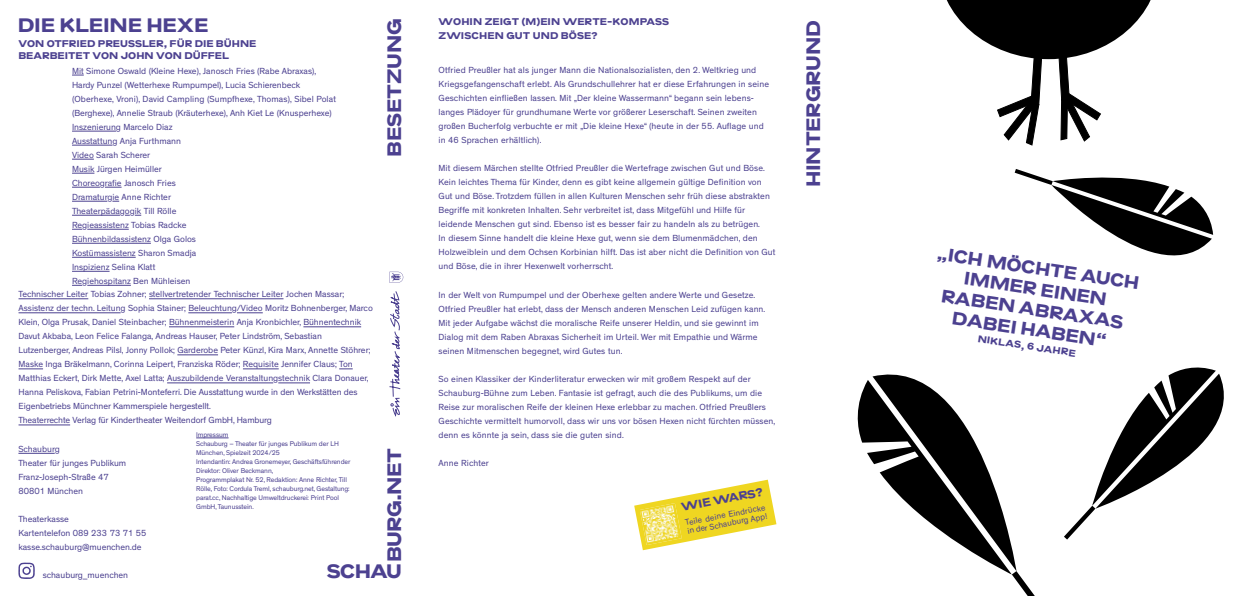
<style>
.page{position:relative;width:1259px;height:596px;background:#fff}
.page>*{position:absolute;margin:0;border:0;box-sizing:border-box;transform-origin:0 0}
.t1{font:700 18px "CC Schauburg";letter-spacing:-.01em;color:#4c4190}
.t2{font:700 16.8px/20.5px "CC Schauburg";color:#4c4190;text-align:center}
.t3{font:700 10.7px "CC Schauburg";color:#4c4190}
.t4{font:9px/14px "CC Theinhardt";letter-spacing:.01em;color:#4c4190}
.t5{font:9px/14px "Theinhardt";color:#4c4190}
.t6{font:700 9px/14px "CC Schauburg";color:#4c4190}
.t7{font:8.5px/8.7px "CC Theinhardt";color:#4c4190}
.t8{font:7px/9px "CC Theinhardt";letter-spacing:-.01em;color:#4c4190}
</style>
<div class="page">
<svg style="left:946px;top:0;width:205px;height:146px"></svg>
<svg style="left:72px;top:75px;width:12px;height:1px"></svg>
<hr style="left:72px;top:131px;width:44px;height:1px;background:#4c4190">
<hr style="left:72px;top:145px;width:40px;height:1px;background:#4c4190">
<svg style="left:72px;top:159px;width:22px;height:1px"></svg>
<svg style="left:72px;top:173px;width:22px;height:1px"></svg>
<svg style="left:72px;top:187px;width:50px;height:1px"></svg>
<hr style="left:72px;top:201px;width:35px;height:1px;background:#4c4190">
<hr style="left:72px;top:215px;width:48px;height:1px;background:#4c4190">
<svg style="left:125px;top:215px;width:16px;height:1px"></svg>
<hr style="left:87px;top:229px;width:42px;height:1px;background:#4c4190">
<hr style="left:72px;top:243px;width:79px;height:1px;background:#4c4190">
<hr style="left:72px;top:257px;width:64px;height:1px;background:#4c4190">
<hr style="left:72px;top:271px;width:38px;height:1px;background:#4c4190">
<hr style="left:87px;top:285px;width:44px;height:1px;background:#4c4190">
<svg style="left:389px;top:291px;width:12px;height:126px"></svg>
<svg style="left:389px;top:271px;width:14px;height:11px"></svg>
<hr style="left:18px;top:453px;width:37px;height:1px;background:#4c4190">
<hr style="left:196px;top:437px;width:32px;height:1px;background:#4c4190">
<hr style="left:19px;top:298px;width:69px;height:1px;background:#4c4190">
<hr style="left:149px;top:298px;width:134px;height:1px;background:#4c4190">
<hr style="left:19px;top:312px;width:102px;height:1px;background:#4c4190">
<hr style="left:188px;top:312px;width:44px;height:1px;background:#4c4190">
<svg style="left:237px;top:312px;width:26px;height:1px"></svg>
<hr style="left:169px;top:326px;width:65px;height:1px;background:#4c4190">
<hr style="left:303px;top:326px;width:58px;height:1px;background:#4c4190">
<hr style="left:177px;top:354px;width:41px;height:1px;background:#4c4190">
<svg style="left:19px;top:368px;width:24px;height:1px"></svg>
<hr style="left:243px;top:368px;width:36px;height:1px;background:#4c4190">
<svg style="left:339px;top:368px;width:14px;height:1px"></svg>
<hr style="left:167px;top:382px;width:106px;height:1px;background:#4c4190">
<hr style="left:278px;top:382px;width:32px;height:1px;background:#4c4190">
<hr style="left:19px;top:424px;width:51px;height:1px;background:#4c4190">
<svg style="left:18px;top:562px;width:17px;height:16px"></svg>
<svg style="left:634px;top:479px;width:142px;height:71px"></svg>
<img style="left:640px;top:503px;width:42px;height:41px">
<svg style="left:1064px;top:367px;width:160px;height:172px"></svg>
<svg style="left:1014px;top:169px;width:199px;height:87px"></svg>
<svg style="left:872px;top:374px;width:144px;height:196px"></svg>
<svg style="left:857px;top:379px;width:155px;height:195px"></svg>
<svg style="left:1012px;top:570px;width:22px;height:25px"></svg>
<h1 class="t1" style="left:18px;top:13px;width:192px">DIE KLEINE HEXE</h1>
<p class="t5" style="left:72px;top:64px;width:265px">Mit Simone Oswald (Kleine Hexe), Janosch Fries (Rabe Abraxas), Hardy Punzel (Wetterhexe Rumpumpel), Lucia Schierenbeck (Oberhexe, Vroni), David Campling (Sumpfhexe, Thomas), Sibel Polat (Berghexe), Annelie Straub (Kräuterhexe), Anh Kiet Le (Knusperhexe)<br>Inszenierung Marcelo Diaz<br>Ausstattung Anja Furthmann<br>Video Sarah Scherer<br>Musik Jürgen Heimüller<br>Choreografie Janosch Fries<br>Dramaturgie Anne Richter<br>Theaterpädagogik Till Rölle<br>Regieassistenz Tobias Radcke<br>Bühnenbildassistenz Olga Golos<br>Kostümassistenz Sharon Smadja<br>Inspizienz Selina Klatt<br>Regiehospitanz Ben Mühleisen</p>
<p class="t6" style="left:18px;top:38px;width:239px;line-height:11.5px">VON OTFRIED PREUSSLER, FÜR DIE BÜHNE<br>BEARBEITET VON JOHN VON DÜFFEL</p>
<p class="t5" style="left:19px;top:287px;width:356px">Technischer Leiter Tobias Zohner; stellvertretender Technischer Leiter Jochen Massar; Assistenz der techn. Leitung Sophia Stainer; Beleuchtung/Video Moritz Bohnenberger, Marco Klein, Olga Prusak, Daniel Steinbacher; Bühnenmeisterin Anja Kronbichler, Bühnentechnik Davut Akbaba, Leon Felice Falanga, Andreas Hauser, Peter Lindström, Sebastian Lutzenberger, Andreas Pilsl, Jonny Pollok; Garderobe Peter Künzl, Kira Marx, Annette Stöhrer; Maske Inga Bräkelmann, Corinna Leipert, Franziska Röder; Requisite Jennifer Claus; Ton Matthias Eckert, Dirk Mette, Axel Latta; Auszubildende Veranstaltungstechnik Clara Donauer, Hanna Peliskova, Fabian Petrini-Monteferri. Die Ausstattung wurde in den Werkstätten des Eigenbetriebs Münchner Kammerspiele hergestellt.<br>Theaterrechte Verlag für Kindertheater Weitendorf GmbH, Hamburg</p>
<h1 class="t1" style="left:382px;top:157px;width:140px;rotate:-90deg">BESETZUNG</h1>
<p class="t4" style="left:18px;top:441px;width:109px">Schauburg<br>Theater für junges Publikum<br>Franz-Joseph-Straße 47<br>80801 München</p>
<p class="t4" style="left:18px;top:511px;width:129px">Theaterkasse<br>Kartentelefon 089 233 73 71 55 kasse.schauburg@muenchen.de</p>
<p class="t4" style="left:43px;top:568px;width:87px">schauburg_muenchen</p>
<p class="t8" style="left:196px;top:429px;width:156px">Impressum<br>Schauburg – Theater für junges Publikum der LH München, Spielzeit 2024/25<br>Intendantin: Andrea Gronemeyer, Geschäftsführender Direktor: Oliver Beckmann,<br>Programmplakat Nr. 52, Redaktion: Anne Richter, Till Rölle, Foto: Cordula Treml, schauburg.net, Gestaltung: parat.cc, Nachhaltige Umweltdruckerei: Print Pool GmbH, Taunusstein.</p>
<h1 class="t1" style="left:382px;top:562px;width:115px;rotate:-90deg">BURG.NET</h1>
<h1 class="t1" style="left:327px;top:558px;width:77px">SCHAU</h1>
<p class="t6" style="left:438px;top:14px;width:232px">WOHIN ZEIGT (M)EIN WERTE-KOMPASS<br>ZWISCHEN GUT UND BÖSE?</p>
<p class="t4" style="left:438px;top:63px;width:332px">Otfried Preußler hat als junger Mann die Nationalsozialisten, den 2. Weltkrieg und Kriegsgefangenschaft erlebt. Als Grundschullehrer hat er diese Erfahrungen in seine Geschichten einfließen lassen. Mit „Der kleine Wassermann“ begann sein lebens&shy;langes Plädoyer für grundhumane Werte vor größerer Leserschaft. Seinen zweiten großen Bucherfolg verbuchte er mit „Die kleine Hexe“ (heute in der 55. Auflage und in 46 Sprachen erhältlich).</p>
<p class="t4" style="left:438px;top:161px;width:338px">Mit diesem Märchen stellte Otfried Preußler die Wertefrage zwischen Gut und Böse.<br>Kein leichtes Thema für Kinder, denn es gibt keine allgemein gültige Definition von Gut und Böse. Trotzdem füllen in allen Kulturen Menschen sehr früh diese abstrakten Begriffe mit konkreten Inhalten. Sehr verbreitet ist, dass Mitgefühl und Hilfe für leidende Menschen gut sind. Ebenso ist es besser fair zu handeln als zu betrügen.<br>In diesem Sinne handelt die kleine Hexe gut, wenn sie dem Blumenmädchen, den Holzweiblein und dem Ochsen Korbinian hilft. Das ist aber nicht die Definition von Gut und Böse, die in ihrer Hexenwelt vorherrscht.</p>
<p class="t4" style="left:438px;top:287px;width:328px">In der Welt von Rumpumpel und der Oberhexe gelten andere Werte und Gesetze.<br>Otfried Preußler hat erlebt, dass der Mensch anderen Menschen Leid zufügen kann.<br>Mit jeder Aufgabe wächst die moralische Reife unserer Heldin, und sie gewinnt im Dialog mit dem Raben Abraxas Sicherheit im Urteil. Wer mit Empathie und Wärme seinen Mitmenschen begegnet, wird Gutes tun.</p>
<p class="t4" style="left:438px;top:371px;width:338px">So einen Klassiker der Kinderliteratur erwecken wir mit großem Respekt auf der Schauburg-Bühne zum Leben. Fantasie ist gefragt, auch die des Publikums, um die Reise zur moralischen Reife der kleinen Hexe erlebbar zu machen. Otfried Preußlers Geschichte vermittelt humorvoll, dass wir uns vor bösen Hexen nicht fürchten müssen, denn es könnte ja sein, dass sie die guten sind.</p>
<p class="t4" style="left:438px;top:455px;width:52px">Anne Richter</p>
<p class="t3" style="left:680px;top:500px;width:84px;rotate:-11deg">WIE WARS?</p>
<p class="t7" style="left:684px;top:518px;width:83px;rotate:-11deg">Teile deine Eindrücke in der Schauburg App!</p>
<h1 class="t1" style="left:801px;top:187px;width:168px;rotate:-90deg">HINTERGRUND</h1>
<h2 class="t2" style="left:939px;top:242px;width:206px;rotate:9deg">„ICH MÖCHTE AUCH<br>IMMER EINEN<br>RABEN ABRAXAS<br>DABEI HABEN“</h2>
<p class="t6" style="left:979px;top:331px;width:100px;rotate:9deg">NIKLAS, 6 JAHRE</p>
</div>
